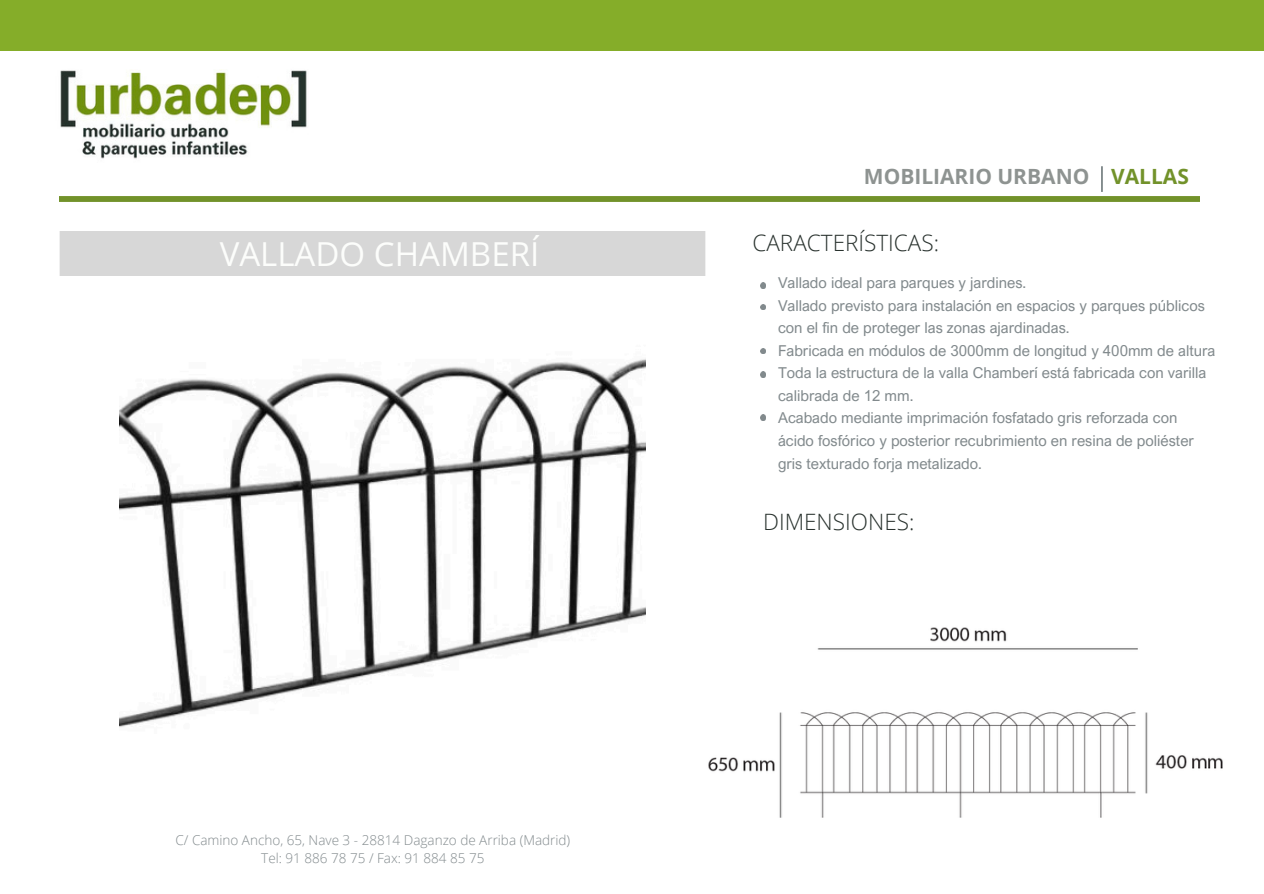
<style>
.page{position:relative;width:1264px;height:894px;background:#fff}
.page>*{position:absolute;margin:0;border:0;box-sizing:border-box;transform-origin:0 0}
.t1{font:33px "Open Sans";color:#fcfdfb}
.t2{font:300 22.5px "Open Sans";color:#29322e}
.t3{font:700 21px "Open Sans";color:#8e9391}
.t4{font:15px/22.5px "Arial Nova";color:#828a8d}
.t5{font:300 13.5px/18px "Open Sans";color:#828a8d;text-align:center}
.s1{color:#72922a}
</style>
<div class="page">
<div style="left:0;top:0;width:1263px;height:50px;background:#85ad29"></div>
<img style="left:60px;top:69px;width:247px;height:90px">
<svg style="left:1101px;top:166px;width:1px;height:25px"></svg>
<img style="left:60px;top:196px;width:1138px;height:6px">
<svg style="left:760px;top:282px;width:6px;height:6px"></svg>
<svg style="left:760px;top:304px;width:6px;height:5px"></svg>
<svg style="left:760px;top:371px;width:6px;height:6px"></svg>
<svg style="left:760px;top:415px;width:6px;height:5px"></svg>
<img style="left:120px;top:359px;width:525px;height:368px">
<svg style="left:760px;top:348px;width:5px;height:6px"></svg>
<img style="left:708px;top:627px;width:515px;height:191px">
<h3 class="t3" style="left:863px;top:162px;width:326px">MOBILIARIO URBANO <span class="s1">VALLAS</span></h3>
<h1 class="t1" style="left:220px;top:231px;width:321px">VALLADO CHAMBERÍ</h1>
<h2 class="t2" style="left:752px;top:227px;width:188px">CARACTERÍSTICAS:</h2>
<p class="t4" style="left:778px;top:271px;width:439px">Vallado ideal para parques y jardines.<br>Vallado previsto para instalación en espacios y parques públicos con el fin de proteger las zonas ajardinadas.<br>Fabricada en módulos de 3000mm de longitud y 400mm de altura Toda la estructura de la valla Chamberí está fabricada con varilla calibrada de 12 mm.<br>Acabado mediante imprimación fosfatado gris reforzada con ácido fosfórico y posterior recubrimiento en resina de poliéster gris texturado forja metalizado.</p>
<p class="t5" style="left:175px;top:830px;width:396px">C/ Camino Ancho, 65, Nave 3 - 28814 Daganzo de Arriba (Madrid)<br>Tel: 91 886 78 75 / Fax: 91 884 85 75</p>
<h2 class="t2" style="left:763px;top:505px;width:153px">DIMENSIONES:</h2>
</div>
